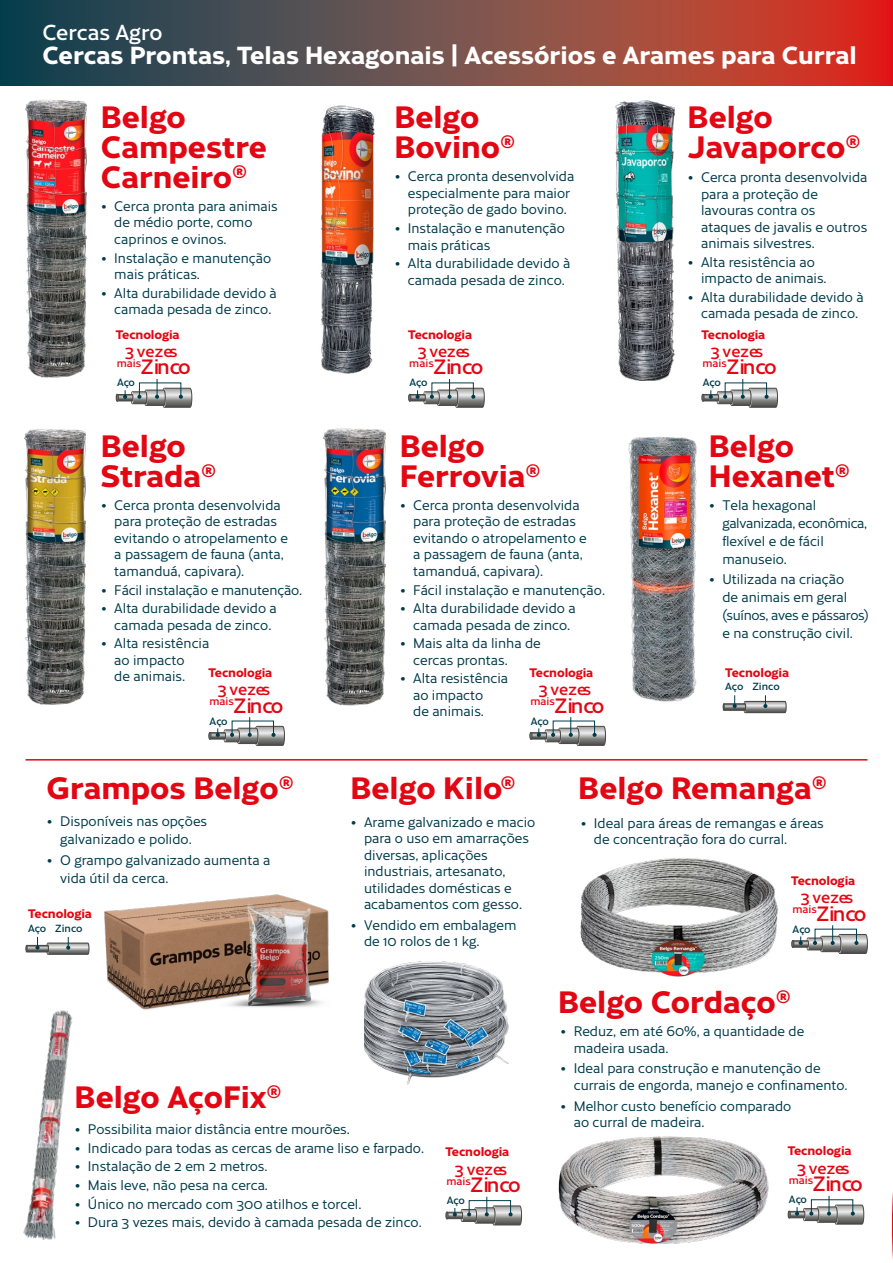
<style>
.page{position:relative;width:893px;height:1263px;background:#fff}
.page>*{position:absolute;margin:0;border:0;box-sizing:border-box;transform-origin:0 0}
.t1{font:700 30px/30px "Cresta";color:#e30613}
.t2{font:700 24px "Cresta";color:#fff}
.t3{font:500 21px "Cresta";color:#fff}
.t4{font:500 20.1px "Cresta";letter-spacing:-.055em;color:#e30613}
.t5{font:500 15.75px "Cresta";color:#e30613}
.t6{font:13.5px/16.5px "Cresta";color:#003b4a}
.t7{font:700 12px "Cresta";letter-spacing:-.01em;color:#e30613}
.t8{font:500 10.65px "Cresta";color:#e30613}
.t9{font:500 10.2px "Cresta";letter-spacing:-.025em;color:#003b4a}
.t10{font:500 10.05px "Cresta";color:#003b4a}
</style>
<div class="page">
<img style="left:104px;top:894px;width:225px;height:116px">
<svg style="left:0;top:0;width:893px;height:85px;background:#774844"></svg>
<svg style="left:892px;top:1192px;width:1px;height:67px"></svg>
<img style="left:25px;top:429px;width:61px;height:276px">
<img style="left:615px;top:100px;width:60px;height:280px">
<svg style="left:701px;top:379px;width:77px;height:29px"></svg>
<img style="left:26px;top:100px;width:61px;height:278px">
<svg style="left:116px;top:379px;width:77px;height:29px"></svg>
<svg style="left:208px;top:717px;width:77px;height:29px"></svg>
<img style="left:324px;top:428px;width:61px;height:278px">
<svg style="left:529px;top:717px;width:77px;height:29px"></svg>
<img style="left:628px;top:436px;width:69px;height:266px">
<img style="left:364px;top:961px;width:145px;height:124px">
<img style="left:580px;top:858px;width:199px;height:119px">
<img style="left:558px;top:1136px;width:211px;height:108px">
<svg style="left:791px;top:925px;width:77px;height:29px"></svg>
<svg style="left:787px;top:1196px;width:78px;height:29px"></svg>
<svg style="left:445px;top:1197px;width:77px;height:29px"></svg>
<svg style="left:25px;top:937px;width:65px;height:18px"></svg>
<img style="left:320px;top:105px;width:55px;height:269px">
<svg style="left:408px;top:379px;width:77px;height:29px"></svg>
<img style="left:23px;top:1010px;width:50px;height:230px">
<hr style="left:26px;top:759px;width:841px;height:1px;background:#e30613">
<svg style="left:722px;top:695px;width:65px;height:19px"></svg>
<h3 class="t3" style="left:43px;top:16px;width:121px">Cercas Agro</h3>
<h2 class="t2" style="left:43px;top:35px;width:816px">Cercas Prontas, Telas Hexagonais | Acessórios e Arames para Curral</h2>
<h1 class="t1" style="left:394px;top:99px;width:122px">Belgo<br>Bovino<sup>®</sup></h1>
<p class="t6" style="left:408px;top:167px;width:168px;text-indent:-14px">• Cerca pronta desenvolvida especialmente para maior proteção de gado bovino.</p>
<p class="t6" style="left:408px;top:219px;width:158px;text-indent:-14px">• Instalação e manutenção mais práticas</p>
<p class="t6" style="left:394px;top:254px;width:178px;text-align:center">• Alta durabilidade devido à camada pesada de zinco.</p>
<h1 class="t1" style="left:101px;top:99px;width:167px">Belgo<br>Campestre<br>Carneiro<sup>®</sup></h1>
<p class="t6" style="left:114px;top:197px;width:165px;text-indent:-14px">• Cerca pronta para animais de médio porte, como caprinos e ovinos.</p>
<p class="t6" style="left:114px;top:249px;width:158px;text-indent:-14px">• Instalação e manutenção mais práticas.</p>
<p class="t6" style="left:101px;top:284px;width:178px;text-align:center">• Alta durabilidade devido à camada pesada de zinco.</p>
<h1 class="t1" style="left:688px;top:99px;width:174px">Belgo<br>Javaporco<sup>®</sup></h1>
<p class="t6" style="left:701px;top:168px;width:168px;text-indent:-14px">• Cerca pronta desenvolvida para a proteção de lavouras contra os ataques de javalis e outros animais silvestres.</p>
<p class="t6" style="left:701px;top:253px;width:127px;text-indent:-14px">• Alta resistência ao impacto de animais.</p>
<p class="t6" style="left:688px;top:288px;width:178px;text-align:center">• Alta durabilidade devido à camada pesada de zinco.</p>
<p class="t7" style="left:116px;top:324px;width:65px">Tecnologia</p>
<p class="t7" style="left:408px;top:324px;width:65px">Tecnologia</p>
<p class="t7" style="left:701px;top:324px;width:65px">Tecnologia</p>
<p class="t5" style="left:125px;top:339px;width:54px">3 vezes</p>
<p class="t8" style="left:117px;top:355px;width:26px">mais</p>
<h3 class="t4" style="left:141px;top:352px;width:51px">Zinco</h3>
<p class="t5" style="left:418px;top:339px;width:54px">3 vezes</p>
<p class="t8" style="left:409px;top:355px;width:26px">mais</p>
<h3 class="t4" style="left:433px;top:352px;width:51px">Zinco</h3>
<p class="t5" style="left:711px;top:339px;width:54px">3 vezes</p>
<p class="t8" style="left:702px;top:355px;width:26px">mais</p>
<h3 class="t4" style="left:727px;top:352px;width:51px">Zinco</h3>
<p class="t9" style="left:117px;top:375px;width:20px">Aço</p>
<p class="t9" style="left:409px;top:375px;width:20px">Aço</p>
<p class="t9" style="left:703px;top:375px;width:20px">Aço</p>
<h1 class="t1" style="left:101px;top:429px;width:117px">Belgo<br>Strada<sup>®</sup></h1>
<p class="t6" style="left:114px;top:496px;width:175px;text-indent:-14px">• Cerca pronta desenvolvida para proteção de estradas evitando o atropelamento e a passagem de fauna (anta, tamanduá, capivara).</p>
<p class="t6" style="left:101px;top:580px;width:203px">• Fácil instalação e manutenção.</p>
<p class="t6" style="left:101px;top:599px;width:178px;text-align:center">• Alta durabilidade devido a camada pesada de zinco.</p>
<p class="t6" style="left:114px;top:634px;width:97px;text-indent:-14px">• Alta resistência ao impacto<br>de animais.</p>
<p class="t7" style="left:208px;top:662px;width:65px">Tecnologia</p>
<p class="t5" style="left:218px;top:677px;width:54px">3 vezes</p>
<p class="t8" style="left:209px;top:693px;width:26px">mais</p>
<h3 class="t4" style="left:234px;top:690px;width:51px">Zinco</h3>
<p class="t9" style="left:210px;top:713px;width:20px">Aço</p>
<h1 class="t1" style="left:400px;top:429px;width:142px">Belgo<br>Ferrovia<sup>®</sup></h1>
<p class="t6" style="left:413px;top:496px;width:175px;text-indent:-14px">• Cerca pronta desenvolvida para proteção de estradas evitando o atropelamento e a passagem de fauna (anta, tamanduá, capivara).</p>
<p class="t6" style="left:400px;top:580px;width:207px">• Fácil instalação e manutenção.</p>
<p class="t6" style="left:400px;top:599px;width:178px;text-align:center">• Alta durabilidade devido a camada pesada de zinco.</p>
<p class="t6" style="left:413px;top:634px;width:129px;text-indent:-14px">• Mais alta da linha de cercas prontas.</p>
<p class="t6" style="left:413px;top:669px;width:97px;text-indent:-14px">• Alta resistência ao impacto<br>de animais.</p>
<p class="t9" style="left:531px;top:713px;width:20px">Aço</p>
<p class="t7" style="left:529px;top:662px;width:65px">Tecnologia</p>
<p class="t5" style="left:539px;top:677px;width:54px">3 vezes</p>
<p class="t8" style="left:530px;top:693px;width:26px">mais</p>
<h3 class="t4" style="left:555px;top:690px;width:51px">Zinco</h3>
<h1 class="t1" style="left:709px;top:429px;width:143px">Belgo<br>Hexanet<sup>®</sup></h1>
<p class="t6" style="left:722px;top:495px;width:146px;line-height:18px;text-indent:-14px">• Tela hexagonal galvanizada, econômica, flexível e de fácil manuseio.</p>
<p class="t6" style="left:722px;top:569px;width:148px;line-height:18px;text-indent:-14px">• Utilizada na criação<br>de animais em geral (suínos, aves e pássaros) e na construção civil.</p>
<p class="t7" style="left:725px;top:662px;width:65px">Tecnologia</p>
<p class="t10" style="left:725px;top:679px;width:56px">Aço Zinco</p>
<h1 class="t1" style="left:47px;top:770px;width:249px">Grampos Belgo<sup>®</sup></h1>
<p class="t6" style="left:47px;top:812px;width:162px;line-height:18px;text-align:center">• Disponíveis nas opções galvanizado e polido.</p>
<p class="t6" style="left:60px;top:850px;width:212px;line-height:18px;text-indent:-13px">• O grampo galvanizado aumenta a vida útil da cerca.</p>
<p class="t7" style="left:28px;top:904px;width:65px">Tecnologia</p>
<p class="t10" style="left:28px;top:921px;width:56px">Aço Zinco</p>
<h1 class="t1" style="left:350px;top:770px;width:167px">Belgo Kilo<sup>®</sup></h1>
<p class="t6" style="left:364px;top:812px;width:173px;text-indent:-14px">• Arame galvanizado e macio para o uso em amarrações diversas, aplicações industriais, artesanato, utilidades domésticas e acabamentos com gesso.</p>
<p class="t6" style="left:364px;top:916px;width:154px;text-indent:-14px">• Vendido em embalagem de 10 rolos de 1 kg.</p>
<h1 class="t1" style="left:578px;top:770px;width:250px">Belgo Remanga<sup>®</sup></h1>
<p class="t6" style="left:594px;top:814px;width:231px;text-indent:-14px">• Ideal para áreas de remangas e áreas de concentração fora do curral.</p>
<p class="t7" style="left:791px;top:870px;width:65px">Tecnologia</p>
<p class="t5" style="left:801px;top:885px;width:54px">3 vezes</p>
<p class="t8" style="left:792px;top:901px;width:26px">mais</p>
<h3 class="t4" style="left:816px;top:898px;width:51px">Zinco</h3>
<p class="t9" style="left:793px;top:921px;width:20px">Aço</p>
<h1 class="t1" style="left:558px;top:984px;width:234px">Belgo Cordaço<sup>®</sup></h1>
<h1 class="t1" style="left:75px;top:1079px;width:209px">Belgo AçoFix<sup>®</sup></h1>
<p class="t6" style="left:74px;top:1120px;width:277px">• Possibilita maior distância entre mourões.</p>
<p class="t6" style="left:74px;top:1138px;width:351px">• Indicado para todas as cercas de arame liso e farpado.</p>
<p class="t6" style="left:74px;top:1157px;width:195px">• Instalação de 2 em 2 metros.</p>
<p class="t6" style="left:74px;top:1176px;width:195px">• Mais leve, não pesa na cerca.</p>
<p class="t6" style="left:74px;top:1194px;width:289px">• Único no mercado com 300 atilhos e torcel.</p>
<p class="t6" style="left:74px;top:1213px;width:349px">• Dura 3 vezes mais, devido à camada pesada de zinco.</p>
<p class="t7" style="left:445px;top:1142px;width:65px">Tecnologia</p>
<p class="t5" style="left:455px;top:1157px;width:54px">3 vezes</p>
<p class="t8" style="left:446px;top:1173px;width:26px">mais</p>
<h3 class="t4" style="left:471px;top:1169px;width:51px">Zinco</h3>
<p class="t9" style="left:447px;top:1193px;width:20px">Aço</p>
<p class="t6" style="left:574px;top:1022px;width:232px;text-indent:-14px">• Reduz, em até 60%, a quantidade de madeira usada.</p>
<p class="t6" style="left:574px;top:1059px;width:275px;text-indent:-14px">• Ideal para construção e manutenção de currais de engorda, manejo e confinamento.</p>
<p class="t6" style="left:574px;top:1096px;width:219px;text-indent:-14px">• Melhor custo benefício comparado ao curral de madeira.</p>
<p class="t7" style="left:788px;top:1141px;width:65px">Tecnologia</p>
<p class="t5" style="left:797px;top:1156px;width:54px">3 vezes</p>
<p class="t8" style="left:789px;top:1172px;width:26px">mais</p>
<h3 class="t4" style="left:813px;top:1169px;width:51px">Zinco</h3>
<p class="t9" style="left:789px;top:1192px;width:20px">Aço</p>
</div>
